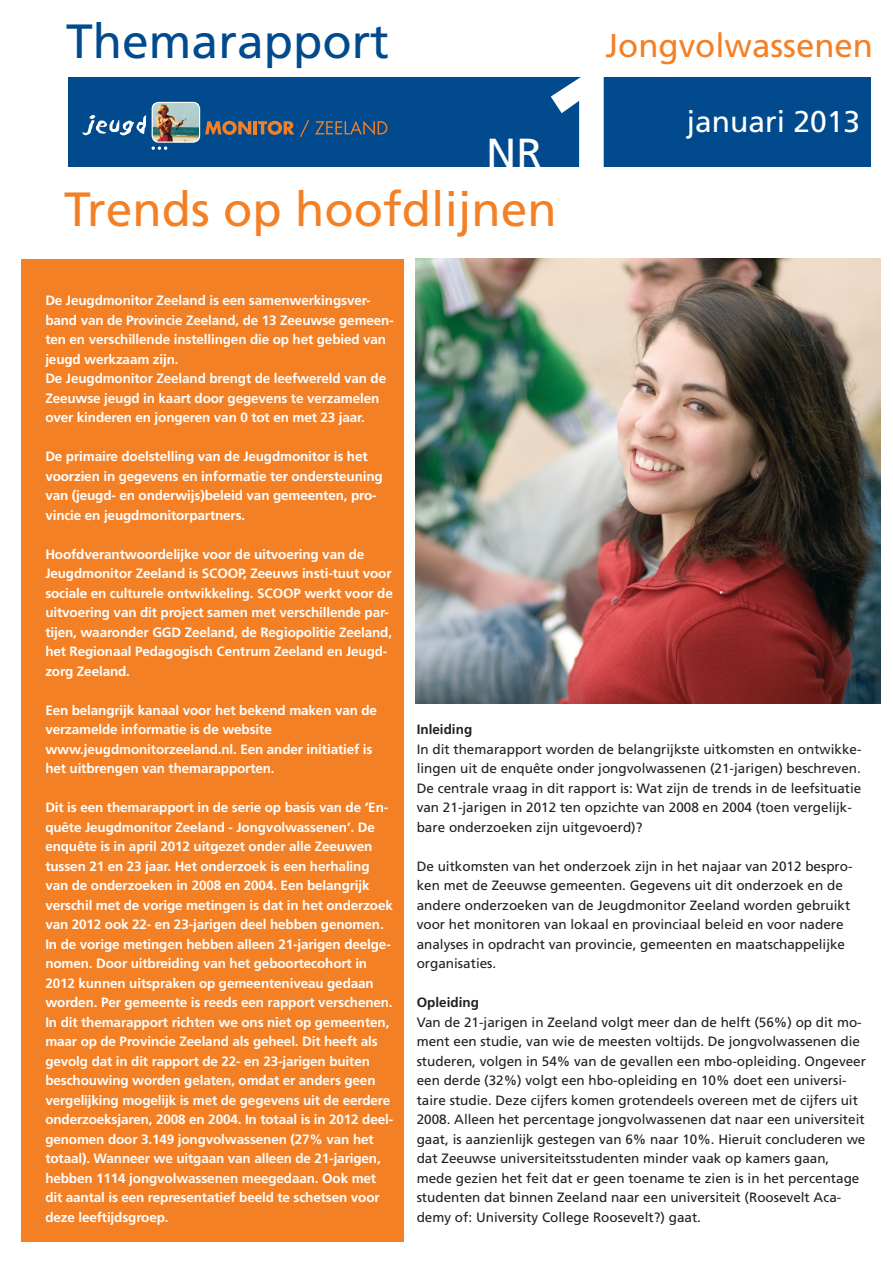
<style>
.page{position:relative;width:893px;height:1263px;background:#fff}
.page>*{position:absolute;margin:0;border:0;box-sizing:border-box;transform-origin:0 0}
.t1{font:900 132px "Frutiger";color:#fff}
.t2{font:48px "Frutiger";color:#f48026}
.t3{font:48px "Frutiger";color:#004a8d}
.t4{font:42px "Frutiger";color:#fff}
.t5{font:33px "Frutiger";color:#f48026}
.t6{font:30px "Frutiger";color:#fff}
.Inleiding_voorpagi{font:700 13.5px/19.5px "Frutiger";letter-spacing:-.01em;color:#fff}
.Inleiding_voorpagi-2{font:13.5px/19.5px "Frutiger";color:#231f20}
.Inleiding_voorpagi-3{font:700 13.5px "Frutiger";color:#231f20}
</style>
<div class="page">
<div style="left:21px;top:259px;width:383px;height:983px;background:#f48026"></div>
<div style="left:68px;top:77px;width:803px;height:89px;background:#004a8d"></div>
<svg style="left:83px;top:115px;width:63px;height:20px"></svg>
<svg style="left:205px;top:121px;width:46px;height:14px"></svg>
<hr style="left:253px;top:121px;width:4px;height:13px;background:#f48026">
<svg style="left:258px;top:121px;width:36px;height:14px"></svg>
<svg style="left:300px;top:120px;width:9px;height:17px"></svg>
<svg style="left:315px;top:121px;width:72px;height:14px"></svg>
<img style="left:152px;top:102px;width:48px;height:39px">
<div style="left:152px;top:102px;width:48px;height:41px;border:1px solid #fff;border-radius:7px"></div>
<svg style="left:152px;top:146px;width:15px;height:4px"></svg>
<img style="left:416px;top:258px;width:464px;height:445px">
<p class="t3" style="left:66px;top:13px;width:324px">Themarapport</p>
<p class="t4" style="left:486px;top:129px;width:57px">NR</p>
<p class="t5" style="left:605px;top:26px;width:269px">Jongvolwassenen</p>
<p class="t1" style="left:542px;top:42px;width:82px">1</p>
<p class="t6" style="left:687px;top:104px;width:175px">januari 2013</p>
<p class="t2" style="left:64px;top:181px;width:494px">Trends op hoofdlijnen</p>
<p class="Inleiding_voorpagi" style="left:45px;top:291px;width:350px">De Jeugdmonitor Zeeland is een samenwerkingsver&shy;band van de Provincie Zeeland, de 13 Zeeuwse gemeen&shy;ten en verschillende instellingen die op het gebied van jeugd werkzaam zijn.</p>
<p class="Inleiding_voorpagi" style="left:45px;top:369px;width:342px">De Jeugdmonitor Zeeland brengt de leefwereld van de<br>Zeeuwse jeugd in kaart door gegevens te verzamelen over kinderen en jongeren van 0 tot en met 23 jaar.</p>
<p class="Inleiding_voorpagi" style="left:45px;top:447px;width:339px">De primaire doelstelling van de Jeugdmonitor is het voorzien in gegevens en informatie ter ondersteuning van (jeugd- en onderwijs)beleid van gemeenten, pro&shy;vincie en jeugdmonitorpartners.</p>
<p class="Inleiding_voorpagi" style="left:45px;top:544px;width:349px">Hoofdverantwoordelijke voor de uitvoering van de Jeugdmonitor Zeeland is SCOOP, Zeeuws insti-tuut voor sociale en culturele ontwikkeling. SCOOP werkt voor de uitvoering van dit project samen met verschillende par&shy;tijen, waaronder GGD Zeeland, de Regiopolitie Zeeland, het Regionaal Pedagogisch Centrum Zeeland en Jeugd&shy;zorg Zeeland.</p>
<p class="Inleiding_voorpagi" style="left:45px;top:700px;width:333px">Een belangrijk kanaal voor het bekend maken van de verzamelde informatie is de website</p>
<p class="Inleiding_voorpagi" style="left:45px;top:739px;width:329px">www.jeugdmonitorzeeland.nl. Een ander initiatief is het uitbrengen van themarapporten.</p>
<p class="Inleiding_voorpagi" style="left:45px;top:798px;width:349px">Dit is een themarapport in de serie op basis van de ‘En&shy;quête Jeugdmonitor Zeeland - Jongvolwassenen’. De enquête is in april 2012 uitgezet onder alle Zeeuwen tussen 21 en 23 jaar. Het onderzoek is een herhaling van de onderzoeken in 2008 en 2004. Een belangrijk verschil met de vorige metingen is dat in het onderzoek van 2012 ook 22- en 23-jarigen deel hebben genomen.<br>In de vorige metingen hebben alleen 21-jarigen deelge&shy;nomen. Door uitbreiding van het geboortecohort in 2012 kunnen uitspraken op gemeenteniveau gedaan worden. Per gemeente is reeds een rapport verschenen.<br>In dit themarapport richten we ons niet op gemeenten, maar op de Provincie Zeeland als geheel. Dit heeft als gevolg dat in dit rapport de 22- en 23-jarigen buiten beschouwing worden gelaten, omdat er anders geen vergelijking mogelijk is met de gegevens uit de eerdere onderzoeksjaren, 2008 en 2004. In totaal is in 2012 deel&shy;genomen door 3.149 jongvolwassenen (27% van het totaal). Wanneer we uitgaan van alleen de 21-jarigen, hebben 1114 jongvolwassenen meegedaan. Ook met dit aantal is een representatief beeld te schetsen voor deze leeftijdsgroep.</p>
<p class="Inleiding_voorpagi-3" style="left:417px;top:722px;width:57px">Inleiding</p>
<p class="Inleiding_voorpagi-2" style="left:417px;top:739px;width:446px">In dit themarapport worden de belangrijkste uitkomsten en ontwikke&shy;lingen uit de enquête onder jongvolwassenen (21-jarigen) beschreven.<br>De centrale vraag in dit rapport is: Wat zijn de trends in de leefsituatie van 21-jarigen in 2012 ten opzichte van 2008 en 2004 (toen vergelijk&shy;bare onderzoeken zijn uitgevoerd)?</p>
<p class="Inleiding_voorpagi-2" style="left:417px;top:856px;width:437px">De uitkomsten van het onderzoek zijn in het najaar van 2012 bespro&shy;ken met de Zeeuwse gemeenten. Gegevens uit dit onderzoek en de andere onderzoeken van de Jeugdmonitor Zeeland worden gebruikt voor het monitoren van lokaal en provinciaal beleid en voor nadere analyses in opdracht van provincie, gemeenten en maatschappelijke organisaties.</p>
<p class="Inleiding_voorpagi-3" style="left:417px;top:995px;width:64px">Opleiding</p>
<p class="Inleiding_voorpagi-2" style="left:417px;top:1012px;width:451px">Van de 21-jarigen in Zeeland volgt meer dan de helft (56%) op dit mo&shy;ment een studie, van wie de meesten voltijds. De jongvolwassenen die studeren, volgen in 54% van de gevallen een mbo-opleiding. Ongeveer een derde (32%) volgt een hbo-opleiding en 10% doet een universi&shy;taire studie. Deze cijfers komen grotendeels overeen met de cijfers uit 2008. Alleen het percentage jongvolwassenen dat naar een universiteit gaat, is aanzienlijk gestegen van 6% naar 10%. Hieruit concluderen we dat Zeeuwse universiteitsstudenten minder vaak op kamers gaan, mede gezien het feit dat er geen toename te zien is in het percentage studenten dat binnen Zeeland naar een universiteit (Roosevelt Aca&shy;demy of: University College Roosevelt?) gaat.</p>
</div>
